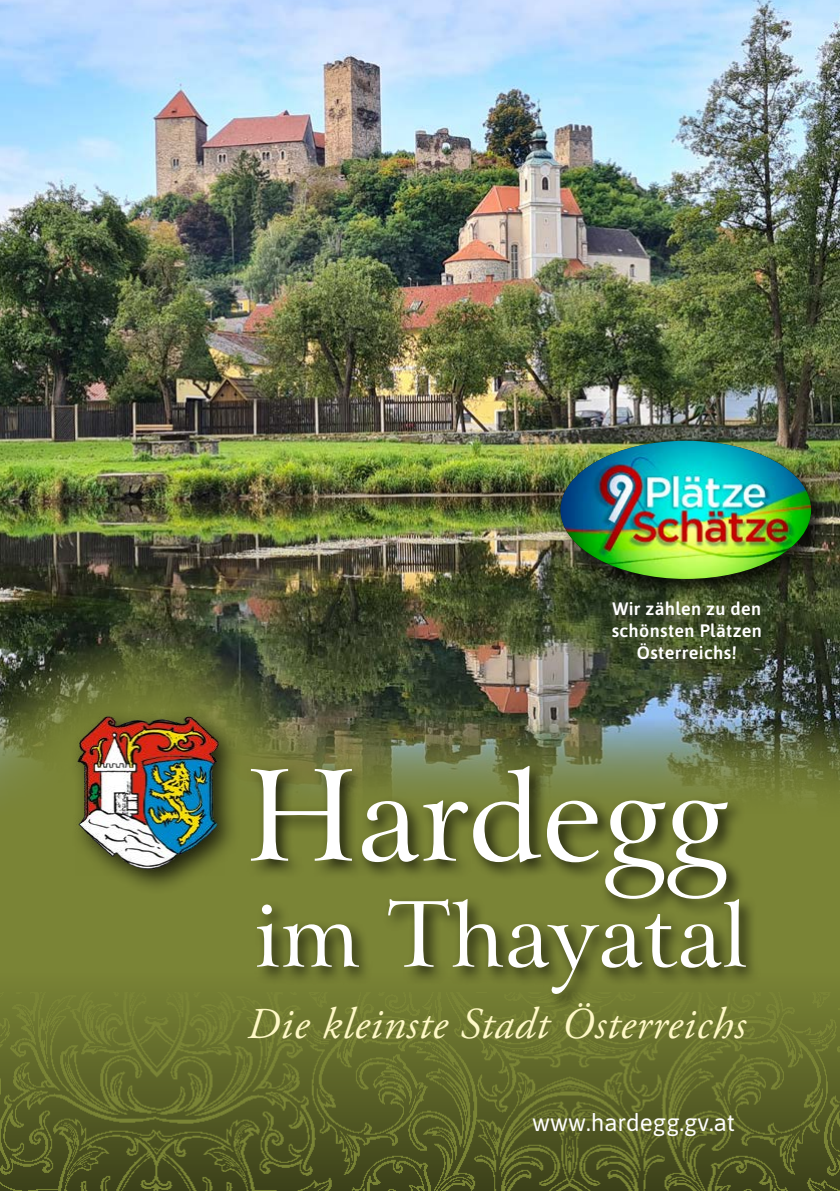
<style>
.page{position:relative;width:840px;height:1191px;background:#fff}
.page>*{position:absolute;margin:0;border:0;box-sizing:border-box;transform-origin:0 0}
.t1{font:126px "Arrus BT";color:#fff}
.t2{font:90px "Arrus BT";color:#fff}
.t3{font:italic 44px "Adobe Garamond Pro";letter-spacing:.02em;color:#fff9c7}
.t4{font:24px "Asap";color:#fff}
.t5{font:600 18px/22px "Asap";letter-spacing:.02em;color:#fff;text-align:center}
</style>
<div class="page">
<img style="left:0;top:0;width:839px;height:719px">
<svg style="left:0;top:719px;width:839px;height:255px;background:#727c43"></svg>
<svg style="left:0;top:636px;width:312px;height:269px;background:#5d6634"></svg>
<div style="left:69px;top:706px;width:174px;height:189px;background:#000;opacity:.75"></div>
<img style="left:75px;top:713px;width:149px;height:162px">
<div style="left:0;top:974px;width:839px;height:217px;background:#737d33"></div>
<img style="left:0;top:1023px;width:839px;height:168px">
<div style="left:557px;top:438px;width:273px;height:160px;background:#000;opacity:.75"></div>
<img style="left:560px;top:441px;width:250px;height:138px">
<div style="left:245px;top:761px;width:516px;height:251px;background:#000;opacity:.75"></div>
<p class="t5" style="left:611px;top:596px;width:152px">Wir zählen zu den schönsten Plätzen<br>Österreichs!</p>
<h1 class="t1" style="left:246px;top:738px;width:482px">Hardegg</h1>
<h2 class="t2" style="left:254px;top:879px;width:495px">im Thayatal</h2>
<h3 class="t3" style="left:247px;top:997px;width:499px">Die kleinste Stadt Österreichs</h3>
<h3 class="t4" style="left:532px;top:1105px;width:204px">www.hardegg.gv.at</h3>
</div>
